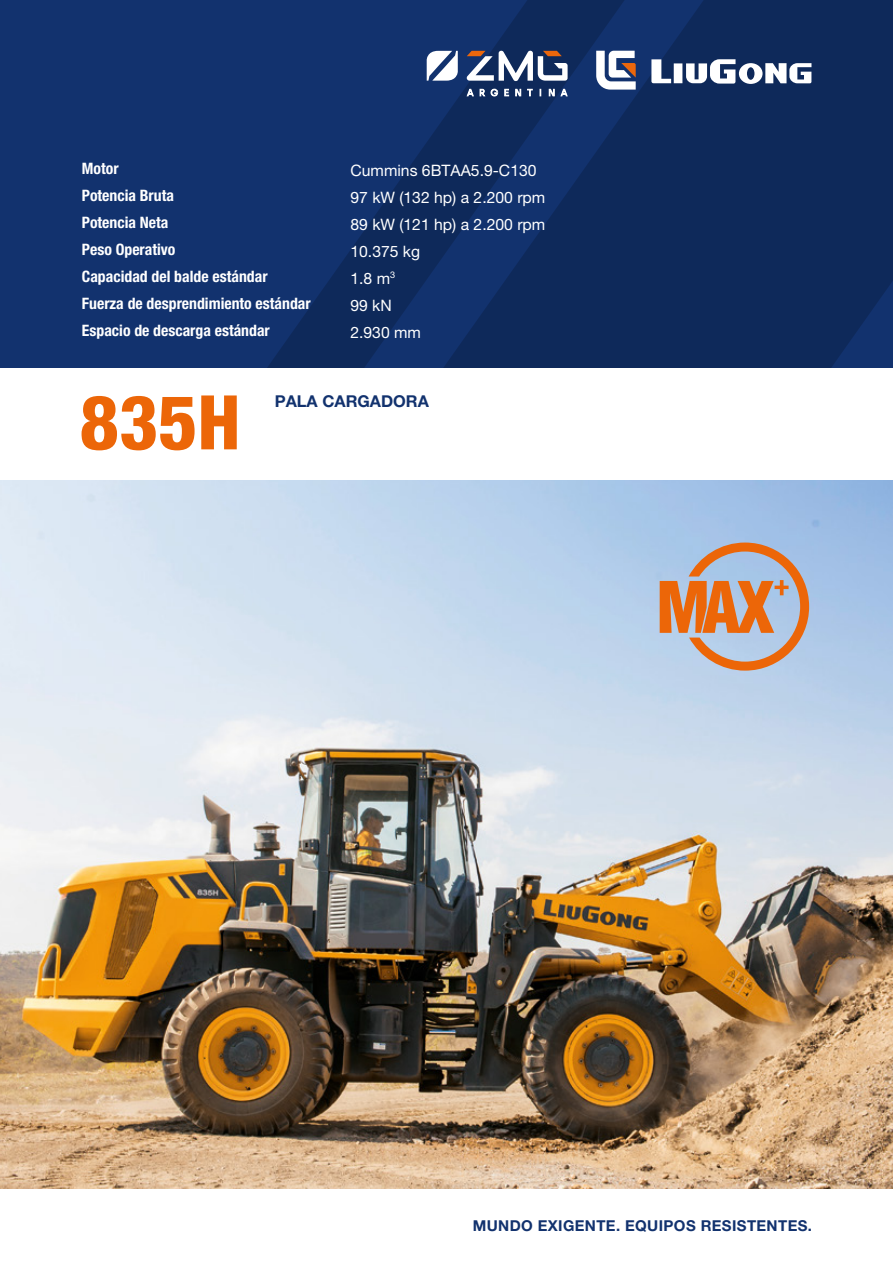
<style>
.page{position:relative;width:893px;height:1263px;background:#fff}
.page>*{position:absolute;margin:0;border:0;box-sizing:border-box;transform-origin:0 0}
.t1{font:800 condensed 75.45px "Helvetica Neue LT Pro";color:#ec6608}
.t2{font:700 16.35px "Helvetica Neue LT Pro";color:#12326e}
.t3{font:700 condensed 15.75px/27px "Helvetica Neue LT Pro";color:#fff}
.t4{font:15.75px/27px "Helvetica Neue LT Pro";color:#fff}
.t5{font:700 15px "Helvetica Neue LT Pro";letter-spacing:.025em;color:#12326e}
</style>
<div class="page">
<img style="left:0;top:481px;width:893px;height:708px">
<svg style="left:660px;top:542px;width:149px;height:129px;background:#c4a596"></svg>
<div style="left:0;top:0;width:893px;height:368px;background:#12326e"></div>
<svg style="left:267px;top:50px;width:174px;height:318px"></svg>
<svg style="left:441px;top:0;width:452px;height:368px;fill:#0e295a"></svg>
<svg style="left:466px;top:51px;width:102px;height:47px;background:#5e6c8b"></svg>
<svg style="left:427px;top:51px;width:31px;height:30px"></svg>
<svg style="left:651px;top:59px;width:160px;height:25px;background:#939fb5"></svg>
<svg style="left:596px;top:51px;width:40px;height:39px"></svg>
<p class="t3" style="left:82px;top:155px;width:230px">Motor<br>Potencia Bruta<br>Potencia Neta<br>Peso Operativo<br>Capacidad del balde estándar<br>Fuerza de desprendimiento estándar<br>Espacio de descarga estándar</p>
<p class="t4" style="left:350px;top:156px;width:196px">Cummins 6BTAA5.9-C130<br>97 kW (132 hp) a 2.200 rpm<br>89 kW (121 hp) a 2.200 rpm<br>10.375 kg<br>1.8 m<sup>3<br></sup>99 kN<br>2.930 mm</p>
<h1 class="t1" style="left:80px;top:376px;width:162px">835H</h1>
<p class="t2" style="left:275px;top:391px;width:156px">PALA CARGADORA</p>
<p class="t5" style="left:473px;top:1216px;width:341px">MUNDO EXIGENTE. EQUIPOS RESISTENTES.</p>
</div>
